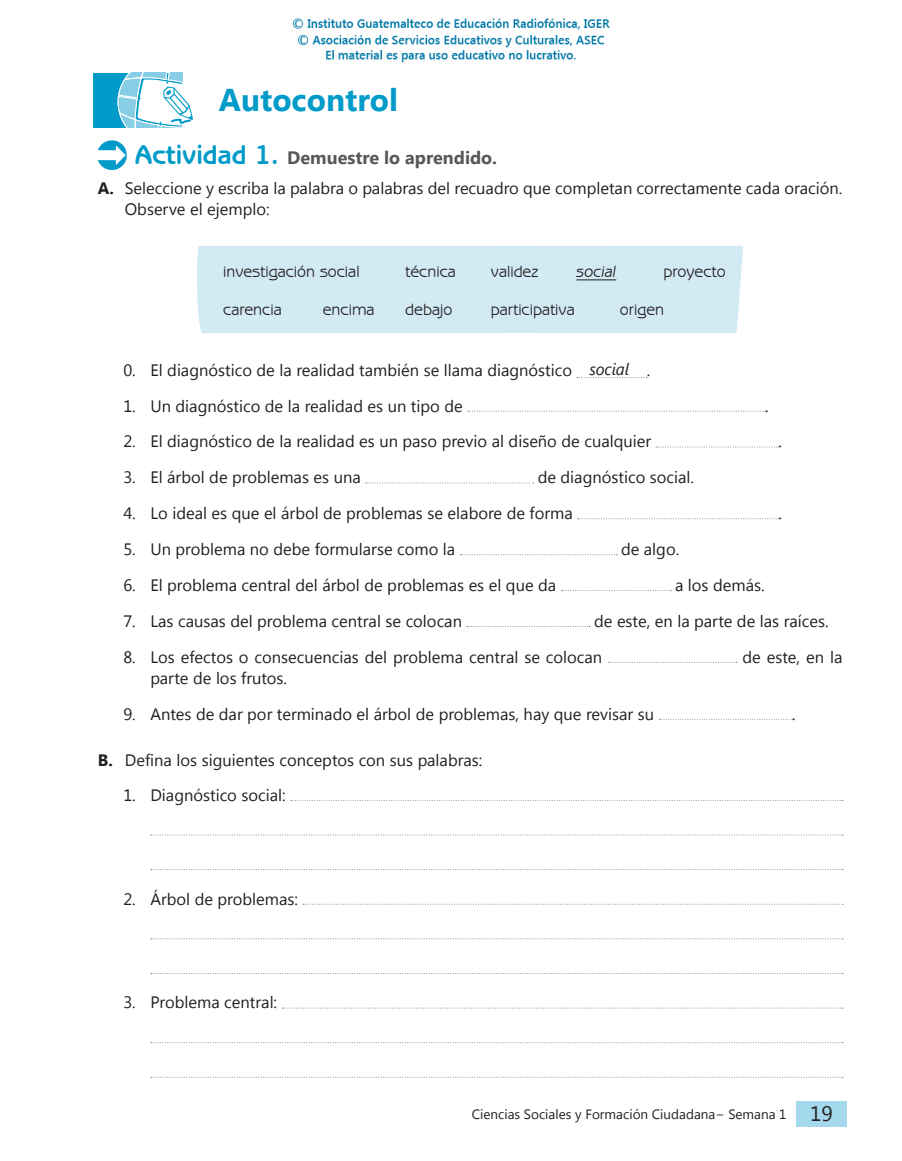
<style>
.page{position:relative;width:902px;height:1161px;background:#fff}
.page>*{position:absolute;margin:0;border:0;box-sizing:border-box;transform-origin:0 0}
.t1{font:700 31.5px "Segoe UI";color:#009bc8}
.t2{font:700 18px "Segoe UI";color:#57585a}
.t3{font:16.5px/21px "Segoe UI";color:#231f20}
.t4{font:16.5px "Benguiat Gothic IT Cby BT";color:#231f20}
.t5{font:italic 16.5px "Benguiat Gothic IT Cby BT";color:#231f20}
.t6{font:italic 16.5px "Segoe UI";color:#231f20}
.t7{font:13.5px "Segoe UI";color:#231f20}
.s1{font-family:"Benguiat Gothic IT Cby BT";font-size:27px;color:#009bc8}
.s2{font-weight:700}
.s3{font-size:21px}
</style>
<div class="page">
<div style="left:796px;top:1101px;width:50px;height:25px;background:#a4d8ec"></div>
<div style="left:94px;top:73px;width:88px;height:54px;background:#009bc8"></div>
<svg style="left:117px;top:73px;width:76px;height:54px"></svg>
<svg style="left:98px;top:140px;width:29px;height:30px"></svg>
<div style="left:197px;top:246px;width:546px;height:87px;background:#d1eaf4"></div>
<hr style="left:576px;top:279px;width:40px;height:1px;background:#231f20">
<svg style="left:577px;top:377px;width:70px;height:1px"></svg>
<svg style="left:467px;top:411px;width:298px;height:1px"></svg>
<svg style="left:656px;top:447px;width:123px;height:1px"></svg>
<svg style="left:365px;top:482px;width:168px;height:1px"></svg>
<svg style="left:577px;top:518px;width:202px;height:1px"></svg>
<svg style="left:460px;top:554px;width:157px;height:1px"></svg>
<svg style="left:561px;top:590px;width:110px;height:1px"></svg>
<svg style="left:467px;top:626px;width:123px;height:1px"></svg>
<svg style="left:608px;top:662px;width:129px;height:1px"></svg>
<svg style="left:659px;top:719px;width:133px;height:1px"></svg>
<svg style="left:291px;top:800px;width:552px;height:1px"></svg>
<svg style="left:151px;top:834px;width:692px;height:1px"></svg>
<svg style="left:151px;top:869px;width:692px;height:1px"></svg>
<svg style="left:303px;top:904px;width:540px;height:1px"></svg>
<svg style="left:151px;top:938px;width:692px;height:1px"></svg>
<svg style="left:151px;top:973px;width:692px;height:1px"></svg>
<svg style="left:282px;top:1008px;width:561px;height:1px"></svg>
<svg style="left:151px;top:1042px;width:692px;height:1px"></svg>
<svg style="left:151px;top:1077px;width:692px;height:1px"></svg>
<img style="left:292px;top:18px;width:318px;height:45px">
<h1 class="t1" style="left:219px;top:78px;width:180px">Autocontrol</h1>
<p class="t2" style="left:135px;top:145px;width:363px"><span class="s1">Actividad 1.</span> Demuestre lo aprendido.</p>
<p class="t3" style="left:125px;top:176px;width:719px;text-indent:-27px"><span class="s2">A.</span> Seleccione y escriba la palabra o palabras del recuadro que completan correctamente cada oración.<br>Observe el ejemplo:</p>
<p class="t4" style="left:223px;top:261px;width:138px">investigación social</p>
<p class="t4" style="left:405px;top:261px;width:52px">técnica</p>
<p class="t4" style="left:491px;top:261px;width:49px">validez</p>
<p class="t5" style="left:576px;top:261px;width:41px">social</p>
<p class="t4" style="left:663px;top:261px;width:64px">proyecto</p>
<p class="t4" style="left:223px;top:299px;width:60px">carencia</p>
<p class="t4" style="left:323px;top:299px;width:53px">encima</p>
<p class="t4" style="left:405px;top:299px;width:49px">debajo</p>
<p class="t4" style="left:491px;top:299px;width:85px">participativa</p>
<p class="t4" style="left:620px;top:299px;width:46px">origen</p>
<p class="t6" style="left:589px;top:357px;width:41px">social</p>
<p class="t3" style="left:123px;top:359px;width:450px">0. El diagnóstico de la realidad también se llama diagnóstico</p>
<p class="t3" style="left:646px;top:358px;width:5px">.</p>
<p class="t3" style="left:123px;top:394px;width:341px">1. Un diagnóstico de la realidad es un tipo de</p>
<p class="t3" style="left:765px;top:394px;width:5px">.</p>
<p class="t3" style="left:123px;top:430px;width:529px">2. El diagnóstico de la realidad es un paso previo al diseño de cualquier</p>
<p class="t3" style="left:778px;top:430px;width:5px">.</p>
<p class="t3" style="left:123px;top:466px;width:239px">3. El árbol de problemas es una</p>
<p class="t3" style="left:537px;top:466px;width:158px">de diagnóstico social.</p>
<p class="t3" style="left:123px;top:502px;width:451px">4. Lo ideal es que el árbol de problemas se elabore de forma</p>
<p class="t3" style="left:778px;top:502px;width:5px">.</p>
<p class="t3" style="left:123px;top:538px;width:333px">5. Un problema no debe formularse como la</p>
<p class="t3" style="left:621px;top:538px;width:60px">de algo.</p>
<p class="t3" style="left:123px;top:574px;width:434px">6. El problema central del árbol de problemas es el que da</p>
<p class="t3" style="left:675px;top:574px;width:91px">a los demás.</p>
<p class="t3" style="left:123px;top:610px;width:340px">7. Las causas del problema central se colocan</p>
<p class="t3" style="left:594px;top:610px;width:236px">de este, en la parte de las raíces.</p>
<p class="t3" style="left:123px;top:646px;width:480px">8. Los efectos o consecuencias del problema central se colocan</p>
<p class="t3" style="left:742px;top:646px;width:101px">de este, en la</p>
<p class="t3" style="left:150px;top:667px;width:138px">parte de los frutos.</p>
<p class="t3" style="left:123px;top:702px;width:532px">9. Antes de dar por terminado el árbol de problemas, hay que revisar su</p>
<p class="t3" style="left:792px;top:702px;width:5px">.</p>
<p class="t3" style="left:98px;top:749px;width:386px"><span class="s2">B.</span> Defina los siguientes conceptos con sus palabras:</p>
<p class="t3" style="left:123px;top:784px;width:164px">1. Diagnóstico social:</p>
<p class="t3" style="left:123px;top:887px;width:176px">2. Árbol de problemas:</p>
<p class="t3" style="left:123px;top:991px;width:155px">3. Problema central:</p>
<p class="t7" style="left:472px;top:1104px;width:362px">Ciencias Sociales y Formación Ciudadana− Semana 1 <span class="s3">19</span></p>
</div>
